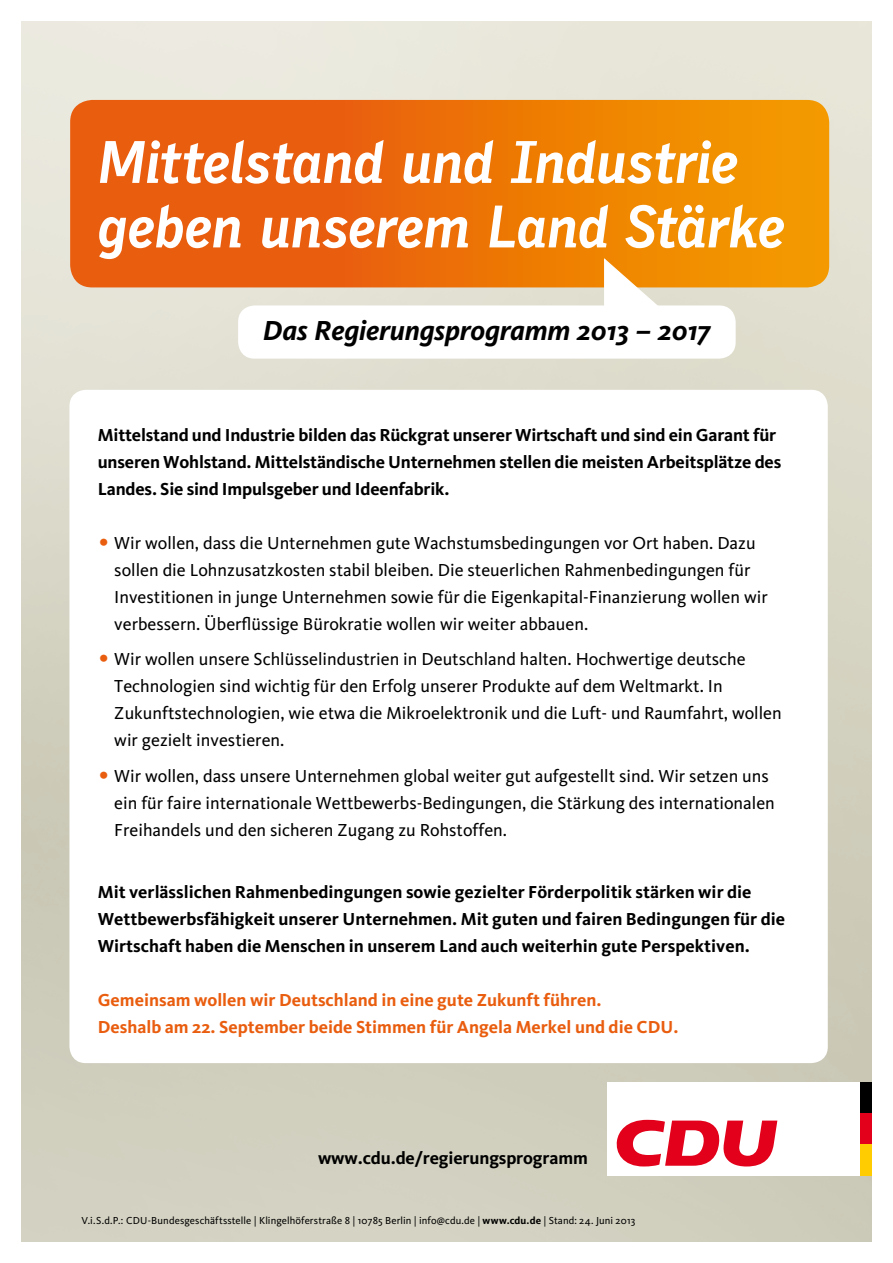
<style>
.page{position:relative;width:893px;height:1263px;background:#fff}
.page>*{position:absolute;margin:0;border:0;box-sizing:border-box;transform-origin:0 0}
.Register_HL{font:60px/64.5px "Skopex Gothic Bld Ita TF";letter-spacing:-.025em;color:#fff}
.Register_HL-2{font:italic 700 28.5px "CDU Kievit";letter-spacing:-.005em;color:#000}
.Fließtext{font:18px/27px "CDU Kievit";color:#000}
.Fließtext_fett{font:700 18px/27px "CDU Kievit";letter-spacing:-.005em;color:#000}
.Fließtext_fett-2{font:700 18px "CDU Kievit";color:#e95d0f}
.t1{font:10.5px "CDU Kievit";letter-spacing:.01em;color:#000}
.s1{font-weight:700}
</style>
<div class="page">
<img style="left:21px;top:21px;width:851px;height:1221px">
<div style="left:69px;top:390px;width:759px;height:673px;background:#fff;border-radius:16px"></div>
<svg style="left:70px;top:100px;width:759px;height:187px;background:#ec7308"></svg>
<svg style="left:603px;top:257px;width:65px;height:48px"></svg>
<div style="left:607px;top:1082px;width:263px;height:93px;background:#fff"></div>
<svg style="left:616px;top:1120px;width:161px;height:46px"></svg>
<div style="left:860px;top:1082px;width:12px;height:31px;background:#000"></div>
<div style="left:860px;top:1113px;width:12px;height:31px;background:#e2001a"></div>
<div style="left:860px;top:1144px;width:12px;height:31px;background:#fecc00"></div>
<div style="left:238px;top:305px;width:498px;height:54px;background:#fff;border-radius:16px"></div>
<p class="Register_HL" style="left:98px;top:129px;width:690px">Mittelstand und Industrie geben unserem Land Stärke</p>
<p class="Register_HL-2" style="left:263px;top:314px;width:449px">Das Regierungsprogramm 2013 – 2017</p>
<p class="Fließtext_fett" style="left:98px;top:421px;width:685px">Mittelstand und Industrie bilden das Rückgrat unserer Wirtschaft und sind ein Garant für unseren Wohlstand. Mittelständische Unternehmen stellen die meisten Arbeitsplätze des<br>Landes. Sie sind Impulsgeber und Ideenfabrik.</p>
<p class="Fließtext" style="left:114px;top:529px;width:655px">Wir wollen, dass die Unternehmen gute Wachstumsbedingungen vor Ort haben. Dazu sollen die Lohnzusatzkosten stabil bleiben. Die steuerlichen Rahmenbedingungen für Investitionen in junge Unternehmen sowie für die Eigenkapital-Finanzierung wollen wir verbessern. Überflüssige Bürokratie wollen wir weiter abbauen.</p>
<p class="Fließtext" style="left:114px;top:646px;width:669px">Wir wollen unsere Schlüsselindustrien in Deutschland halten. Hochwertige deutsche Technologien sind wichtig für den Erfolg unserer Produkte auf dem Weltmarkt. In Zukunftstechnologien, wie etwa die Mikroelektronik und die Luft- und Raumfahrt, wollen wir gezielt investieren.</p>
<p class="Fließtext" style="left:114px;top:762px;width:662px">Wir wollen, dass unsere Unternehmen global weiter gut aufgestellt sind. Wir setzen uns ein für faire internationale Wettbewerbs-Bedingungen, die Stärkung des internationalen<br>Freihandels und den sicheren Zugang zu Rohstoffen.</p>
<p class="Fließtext_fett" style="left:98px;top:879px;width:689px">Mit verlässlichen Rahmenbedingungen sowie gezielter Förderpolitik stärken wir die<br>Wettbewerbsfähigkeit unserer Unternehmen. Mit guten und fairen Bedingungen für die<br>Wirtschaft haben die Menschen in unserem Land auch weiterhin gute Perspektiven.</p>
<p class="Fließtext_fett-2" style="left:98px;top:990px;width:505px">Gemeinsam wollen wir Deutschland in eine gute Zukunft führen.</p>
<p class="Fließtext_fett-2" style="left:98px;top:1017px;width:582px">Deshalb am 22. September beide Stimmen für Angela Merkel und die CDU.</p>
<p class="Fließtext_fett" style="left:318px;top:1145px;width:271px">www.cdu.de/regierungsprogramm</p>
<p class="t1" style="left:81px;top:1215px;width:555px">V.i.S.d.P.: CDU-Bundesgeschäftsstelle | Klingelhöferstraße 8 | 10785 Berlin | info@cdu.de | <span class="s1">www.cdu.de</span> | Stand: 24. Juni 2013</p>
</div>
